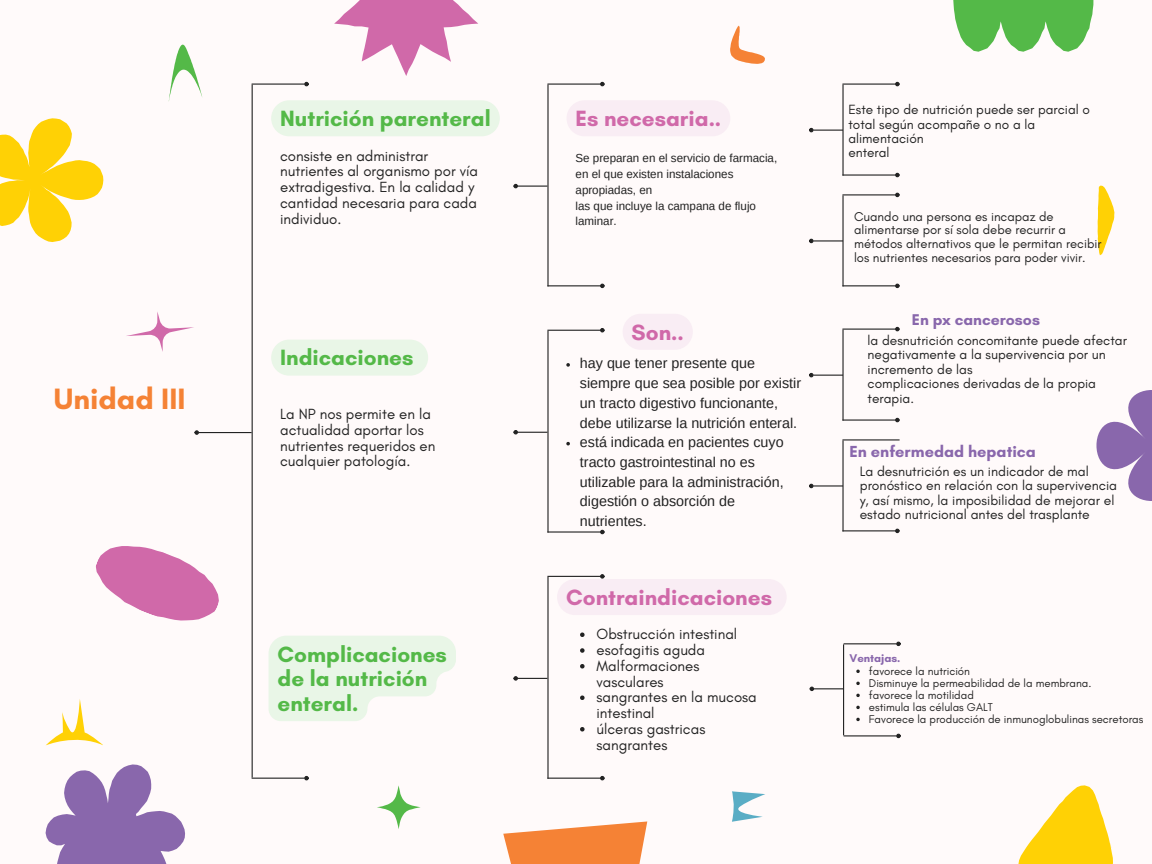
<style>
.page{position:relative;width:1152px;height:864px;background:#fffafa}
.page>*{position:absolute;margin:0;border:0;box-sizing:border-box;transform-origin:0 0}
.t1{font:700 30px "Glacial Indifference";color:#f58235}
.t2{font:700 22.5px/24.8px "Glacial Indifference";color:#54b948}
.t3{font:700 22.5px "Glacial Indifference";color:#d069a9}
.t4{font:700 16.35px "Glacial Indifference";color:#8967ac}
.t5{font:700 15.9px "Glacial Indifference";color:#8967ac}
.t6{font:15px/15.8px "Glacial Indifference";color:#222}
.t7{font:14.4px/19.6px "Arimo";color:#222}
.t8{font:13.95px/14.5px "Glacial Indifference";color:#222}
.t9{font:13.65px/14.4px "Glacial Indifference";color:#222}
.t10{font:13.05px/13.6px "Glacial Indifference";color:#222}
.t11{font:11.55px/15.9px "Arimo";color:#222}
.t12{font:11.4px "Glacial Indifference";color:#222}
.t13{font:700 11.4px "Glacial Indifference";color:#8967ac}
</style>
<div class="page">
<hr style="left:252px;top:85px;width:1px;height:693px;background:#222">
<hr style="left:252px;top:84px;width:53px;height:1px;background:#222">
<svg style="left:304px;top:82px;width:5px;height:4px"></svg>
<hr style="left:252px;top:778px;width:53px;height:1px;background:#222">
<svg style="left:304px;top:776px;width:5px;height:4px"></svg>
<hr style="left:199px;top:432px;width:53px;height:1px;background:#222">
<svg style="left:194px;top:430px;width:5px;height:5px"></svg>
<hr style="left:547px;top:85px;width:2px;height:201px;background:#222">
<hr style="left:547px;top:84px;width:53px;height:1px;background:#222">
<svg style="left:600px;top:82px;width:5px;height:4px"></svg>
<hr style="left:547px;top:285px;width:53px;height:1px;background:#222">
<svg style="left:600px;top:284px;width:5px;height:4px"></svg>
<svg style="left:513px;top:184px;width:34px;height:4px"></svg>
<hr style="left:547px;top:577px;width:2px;height:202px;background:#222">
<hr style="left:547px;top:576px;width:53px;height:1px;background:#222">
<hr style="left:547px;top:778px;width:53px;height:1px;background:#222">
<svg style="left:600px;top:776px;width:5px;height:4px"></svg>
<svg style="left:513px;top:676px;width:34px;height:5px"></svg>
<hr style="left:547px;top:331px;width:2px;height:202px;background:#222">
<hr style="left:547px;top:330px;width:53px;height:1px;background:#222">
<svg style="left:600px;top:328px;width:5px;height:4px"></svg>
<hr style="left:547px;top:531px;width:53px;height:2px;background:#222">
<svg style="left:600px;top:530px;width:5px;height:4px"></svg>
<svg style="left:513px;top:430px;width:34px;height:4px"></svg>
<hr style="left:842px;top:85px;width:2px;height:91px;background:#222">
<hr style="left:842px;top:84px;width:53px;height:1px;background:#222">
<svg style="left:895px;top:82px;width:5px;height:4px"></svg>
<hr style="left:842px;top:174px;width:53px;height:2px;background:#222">
<svg style="left:895px;top:173px;width:5px;height:4px"></svg>
<hr style="left:813px;top:130px;width:30px;height:1px;background:#222">
<svg style="left:809px;top:128px;width:5px;height:4px"></svg>
<hr style="left:842px;top:195px;width:2px;height:91px;background:#222">
<hr style="left:842px;top:194px;width:53px;height:1px;background:#222">
<svg style="left:895px;top:193px;width:5px;height:4px"></svg>
<hr style="left:842px;top:285px;width:53px;height:1px;background:#222">
<svg style="left:895px;top:284px;width:5px;height:4px"></svg>
<hr style="left:813px;top:240px;width:30px;height:2px;background:#222">
<svg style="left:809px;top:239px;width:5px;height:4px"></svg>
<hr style="left:842px;top:330px;width:2px;height:91px;background:#222">
<hr style="left:842px;top:329px;width:53px;height:1px;background:#222">
<svg style="left:895px;top:327px;width:5px;height:4px"></svg>
<hr style="left:842px;top:419px;width:53px;height:2px;background:#222">
<svg style="left:895px;top:418px;width:5px;height:4px"></svg>
<hr style="left:813px;top:375px;width:30px;height:1px;background:#222">
<svg style="left:809px;top:373px;width:5px;height:4px"></svg>
<hr style="left:842px;top:441px;width:2px;height:90px;background:#222">
<hr style="left:842px;top:439px;width:58px;height:2px;background:#222">
<hr style="left:842px;top:530px;width:53px;height:1px;background:#222">
<svg style="left:895px;top:529px;width:5px;height:4px"></svg>
<hr style="left:813px;top:485px;width:30px;height:2px;background:#222">
<svg style="left:809px;top:484px;width:5px;height:4px"></svg>
<hr style="left:843px;top:644px;width:1px;height:91px;background:#222">
<hr style="left:844px;top:643px;width:52px;height:1px;background:#222">
<svg style="left:896px;top:642px;width:5px;height:4px"></svg>
<hr style="left:844px;top:735px;width:52px;height:1px;background:#222">
<svg style="left:896px;top:734px;width:5px;height:4px"></svg>
<hr style="left:814px;top:688px;width:30px;height:1px;background:#222">
<svg style="left:810px;top:687px;width:4px;height:4px"></svg>
<svg style="left:0;top:118px;width:103px;height:124px"></svg>
<svg style="left:46px;top:764px;width:139px;height:100px"></svg>
<svg style="left:953px;top:0;width:140px;height:52px"></svg>
<svg style="left:1018px;top:785px;width:95px;height:79px"></svg>
<svg style="left:95px;top:546px;width:124px;height:75px"></svg>
<svg style="left:1096px;top:390px;width:56px;height:111px"></svg>
<svg style="left:126px;top:312px;width:68px;height:40px"></svg>
<svg style="left:334px;top:0;width:144px;height:76px"></svg>
<svg style="left:503px;top:821px;width:144px;height:43px"></svg>
<svg style="left:46px;top:699px;width:57px;height:46px"></svg>
<svg style="left:1098px;top:186px;width:16px;height:69px"></svg>
<svg style="left:730px;top:26px;width:35px;height:38px"></svg>
<svg style="left:169px;top:45px;width:33px;height:55px"></svg>
<svg style="left:732px;top:791px;width:33px;height:31px"></svg>
<svg style="left:377px;top:785px;width:44px;height:44px"></svg>
<div style="left:271px;top:100px;width:229px;height:36px;background:#e9f6e7"></div>
<div style="left:567px;top:100px;width:163px;height:36px;background:#f9edf4;border-radius:18px"></div>
<svg style="left:856px;top:670px;width:4px;height:3px"></svg>
<svg style="left:856px;top:682px;width:4px;height:3px"></svg>
<svg style="left:856px;top:694px;width:4px;height:3px"></svg>
<svg style="left:856px;top:706px;width:4px;height:3px"></svg>
<svg style="left:856px;top:718px;width:4px;height:3px"></svg>
<svg style="left:566px;top:363px;width:4px;height:4px"></svg>
<svg style="left:566px;top:442px;width:4px;height:3px"></svg>
<svg style="left:580px;top:633px;width:5px;height:4px"></svg>
<svg style="left:580px;top:648px;width:5px;height:5px"></svg>
<svg style="left:580px;top:664px;width:5px;height:5px"></svg>
<svg style="left:580px;top:696px;width:5px;height:4px"></svg>
<svg style="left:580px;top:727px;width:5px;height:5px"></svg>
<svg style="left:557px;top:574px;width:229px;height:41px"></svg>
<div style="left:271px;top:340px;width:157px;height:36px;background:#e9f6e7;border-radius:18px"></div>
<svg style="left:269px;top:636px;width:187px;height:85px"></svg>
<svg style="left:623px;top:314px;width:70px;height:36px"></svg>
<p class="t1" style="left:54px;top:380px;width:133px">Unidad III</p>
<p class="t3" style="left:576px;top:105px;width:147px">Es necesaria..</p>
<p class="t9" style="left:848px;top:102px;width:243px">Este tipo de nutrición puede ser parcial o total según acompañe o no a la alimentación<br>enteral</p>
<p class="t2" style="left:280px;top:106px;width:212px">Nutrición parenteral</p>
<p class="t6" style="left:280px;top:147px;width:199px">consiste en administrar nutrientes al organismo por vía extradigestiva. En la calidad y cantidad necesaria para cada individuo.</p>
<h1 class="t11" style="left:576px;top:150px;width:203px">Se preparan en el servicio de farmacia, en el que existen instalaciones apropiadas, en</h1>
<p class="t11" style="left:576px;top:198px;width:182px">las que incluye la campana de flujo laminar.</p>
<p class="t10" style="left:854px;top:209px;width:249px">Cuando una persona es incapaz de alimentarse por sí sola debe recurrir a métodos alternativos que le permitan recibir los nutrientes necesarios para poder vivir.</p>
<p class="t2" style="left:280px;top:345px;width:135px">Indicaciones</p>
<p class="t6" style="left:280px;top:406px;width:157px">La NP nos permite en la actualidad aportar los nutrientes requeridos en cualquier patología.</p>
<h3 class="t2" style="left:278px;top:641px;width:171px">Complicaciones de la nutrición enteral.</h3>
<h5 class="t3" style="left:632px;top:318px;width:54px">Son..</h5>
<p class="t7" style="left:580px;top:354px;width:223px">hay que tener presente que siempre que sea posible por existir un tracto digestivo funcionante, debe utilizarse la nutrición enteral.</p>
<h5 class="t7" style="left:580px;top:432px;width:205px">está indicada en pacientes cuyo tracto gastrointestinal no es utilizable para la administración, digestión o absorción de nutrientes.</h5>
<p class="t3" style="left:566px;top:584px;width:207px">Contraindicaciones</p>
<p class="t6" style="left:597px;top:626px;width:142px">Obstrucción intestinal</p>
<h5 class="t6" style="left:597px;top:642px;width:110px">esofagitis aguda</h5>
<h3 class="t6" style="left:597px;top:658px;width:104px">Malformaciones vasculares</h3>
<h2 class="t6" style="left:597px;top:689px;width:162px">sangrantes en la mucosa intestinal</h2>
<h5 class="t6" style="left:597px;top:721px;width:110px">úlceras gastricas sangrantes</h5>
<h4 class="t5" style="left:912px;top:310px;width:130px">En px cancerosos</h4>
<h2 class="t9" style="left:868px;top:333px;width:261px">la desnutrición concomitante puede afectar negativamente a la supervivencia por un incremento de las<br>complicaciones derivadas de la propia terapia.</h2>
<h4 class="t4" style="left:849px;top:441px;width:188px">En enfermedad hepatica</h4>
<h2 class="t8" style="left:860px;top:464px;width:259px">La desnutrición es un indicador de mal pronóstico en relación con la supervivencia y, así mismo, la imposibilidad de mejorar el estado nutricional antes del trasplante</h2>
<p class="t13" style="left:849px;top:651px;width:53px">Ventajas.</p>
<h2 class="t12" style="left:869px;top:664px;width:103px">favorece la nutrición</h2>
<p class="t12" style="left:869px;top:676px;width:224px">Disminuye la permeabilidad de la membrana.</p>
<p class="t12" style="left:869px;top:688px;width:106px">favorece la motilidad</p>
<p class="t12" style="left:869px;top:700px;width:125px">estimula las células GALT</p>
<h2 class="t12" style="left:869px;top:712px;width:276px">Favorece la producción de inmunoglobulinas secretoras</h2>
</div>
